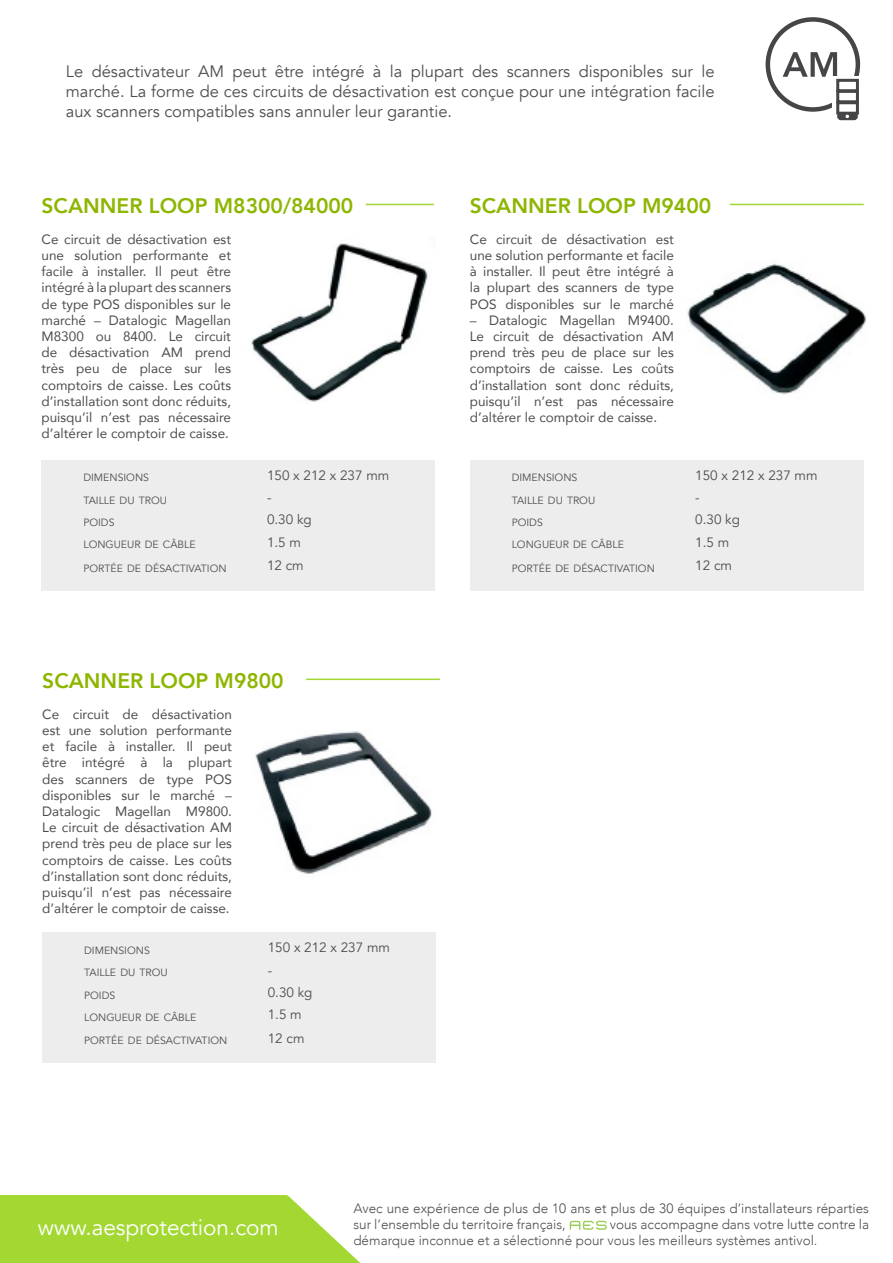
<style>
.page{position:relative;width:893px;height:1263px;background:#fff}
.page>*{position:absolute;margin:0;border:0;box-sizing:border-box;transform-origin:0 0}
.t1{font:22.5px "Avenir";color:#fff}
.t2{font:800 21px "Avenir";color:#8db600}
.t3{font:16.5px/19.8px "Avenir";color:#4f4c4d;text-align:justify}
.t4{font:13.5px/16.2px "Avenir";color:#4f4c4d;text-align:justify}
.t5{font:300 13.5px/16.2px "Avenir";color:#4f4c4d}
.t6{font:13.5px "Avenir";color:#4f4c4d}
.t7{font:10.5px "Avenir";color:#4f4c4d}
</style>
<div class="page">
<div style="left:0;top:1195px;width:287px;height:68px;background:#a3d833"></div>
<svg style="left:287px;top:1195px;width:73px;height:68px"></svg>
<hr style="left:366px;top:204px;width:68px;height:1px;background:#a3d833">
<hr style="left:306px;top:679px;width:134px;height:1px;background:#a3d833">
<hr style="left:730px;top:204px;width:134px;height:1px;background:#a3d833">
<div style="left:42px;top:460px;width:393px;height:130px;background:#ededed"></div>
<div style="left:42px;top:933px;width:394px;height:130px;background:#ededed"></div>
<div style="left:470px;top:460px;width:393px;height:130px;background:#ededed"></div>
<img style="left:251px;top:243px;width:177px;height:159px">
<img style="left:687px;top:263px;width:179px;height:131px">
<img style="left:255px;top:731px;width:177px;height:143px">
<svg style="left:783px;top:52px;width:54px;height:25px"></svg>
<div style="left:766px;top:17px;width:94px;height:95px;border:4px solid #464649;border-radius:50%"></div>
<div style="left:832px;top:76px;width:38px;height:48px;background:#fff"></div>
<div style="left:836px;top:79px;width:23px;height:13px;background:#fff;border:3px solid #464649"></div>
<div style="left:836px;top:90px;width:23px;height:13px;background:#fff;border:3px solid #464649"></div>
<div style="left:836px;top:101px;width:23px;height:14px;background:#fff;border:3px solid #464649"></div>
<div style="left:837px;top:113px;width:21px;height:7px;border:3px solid #464649;border-radius:2px"></div>
<svg style="left:570px;top:1221px;width:37px;height:9px"></svg>
<p class="t3" style="left:66px;top:62px;width:650px">Le désactivateur AM peut être intégré à la plupart des scanners disponibles sur le marché. La forme de ces circuits de désactivation est conçue pour une intégration facile aux scanners compatibles sans annuler leur garantie.</p>
<p class="t2" style="left:42px;top:190px;width:313px">SCANNER LOOP M8300/84000</p>
<p class="t4" style="left:42px;top:231px;width:191px">Ce circuit de désactivation est une solution performante et facile à installer. Il peut être intégré à la plupart des scanners de type POS disponibles sur le marché – Datalogic Magellan M8300 ou 8400. Le circuit de désactivation AM prend très peu de place sur les comptoirs de caisse. Les coûts d’installation sont donc réduits, puisqu’il n’est pas nécessaire d’altérer le comptoir de caisse.</p>
<p class="t7" style="left:83px;top:471px;width:67px">DIMENSIONS</p>
<p class="t6" style="left:267px;top:467px;width:124px">150 x 212 x 237 mm</p>
<p class="t7" style="left:83px;top:494px;width:85px">TAILLE DU TROU</p>
<p class="t6" style="left:267px;top:489px;width:6px">-</p>
<p class="t7" style="left:83px;top:516px;width:33px">POIDS</p>
<p class="t6" style="left:267px;top:512px;width:46px">0.30 kg</p>
<p class="t7" style="left:83px;top:538px;width:114px">LONGUEUR DE CÂBLE</p>
<p class="t6" style="left:267px;top:534px;width:36px">1.5 m</p>
<p class="t7" style="left:83px;top:562px;width:145px">PORTÉE DE DÉSACTIVATION</p>
<p class="t6" style="left:267px;top:557px;width:38px">12 cm</p>
<p class="t2" style="left:42px;top:665px;width:243px">SCANNER LOOP M9800</p>
<p class="t4" style="left:42px;top:705px;width:191px">Ce circuit de désactivation est une solution performante et facile à installer. Il peut être intégré à la plupart des scanners de type POS disponibles sur le marché – Datalogic Magellan M9800.<br>Le circuit de désactivation AM prend très peu de place sur les comptoirs de caisse. Les coûts d’installation sont donc réduits, puisqu’il n’est pas nécessaire d’altérer le comptoir de caisse.</p>
<p class="t7" style="left:84px;top:944px;width:67px">DIMENSIONS</p>
<p class="t6" style="left:268px;top:940px;width:124px">150 x 212 x 237 mm</p>
<p class="t7" style="left:84px;top:966px;width:85px">TAILLE DU TROU</p>
<p class="t6" style="left:268px;top:962px;width:6px">-</p>
<p class="t7" style="left:84px;top:989px;width:33px">POIDS</p>
<p class="t6" style="left:268px;top:984px;width:46px">0.30 kg</p>
<p class="t7" style="left:84px;top:1011px;width:114px">LONGUEUR DE CÂBLE</p>
<p class="t6" style="left:268px;top:1007px;width:36px">1.5 m</p>
<p class="t7" style="left:84px;top:1034px;width:145px">PORTÉE DE DÉSACTIVATION</p>
<p class="t6" style="left:268px;top:1030px;width:38px">12 cm</p>
<p class="t2" style="left:470px;top:190px;width:243px">SCANNER LOOP M9400</p>
<p class="t4" style="left:470px;top:231px;width:206px">Ce circuit de désactivation est une solution performante et facile à installer. Il peut être intégré à la plupart des scanners de type POS disponibles sur le marché</p>
<p class="t4" style="left:470px;top:312px;width:206px">– Datalogic Magellan M9400.<br>Le circuit de désactivation AM prend très peu de place sur les comptoirs de caisse. Les coûts d’installation sont donc réduits, puisqu’il n’est pas nécessaire d’altérer le comptoir de caisse.</p>
<p class="t7" style="left:512px;top:471px;width:67px">DIMENSIONS</p>
<p class="t6" style="left:695px;top:467px;width:124px">150 x 212 x 237 mm</p>
<p class="t7" style="left:512px;top:494px;width:85px">TAILLE DU TROU</p>
<p class="t6" style="left:695px;top:489px;width:6px">-</p>
<p class="t7" style="left:512px;top:516px;width:33px">POIDS</p>
<p class="t6" style="left:695px;top:512px;width:46px">0.30 kg</p>
<p class="t7" style="left:512px;top:538px;width:114px">LONGUEUR DE CÂBLE</p>
<p class="t6" style="left:695px;top:534px;width:36px">1.5 m</p>
<p class="t7" style="left:512px;top:562px;width:145px">PORTÉE DE DÉSACTIVATION</p>
<p class="t6" style="left:695px;top:557px;width:38px">12 cm</p>
<h1 class="t1" style="left:38px;top:1213px;width:242px">www.aesprotection.com</h1>
<p class="t5" style="left:353px;top:1200px;width:517px">Avec une expérience de plus de 10 ans et plus de 30 équipes d’installateurs réparties sur l’ensemble du territoire français,</p>
<p class="t5" style="left:353px;top:1216px;width:517px;text-indent:256px">vous accompagne dans votre lutte contre la démarque inconnue et a sélectionné pour vous les meilleurs systèmes antivol.</p>
</div>
